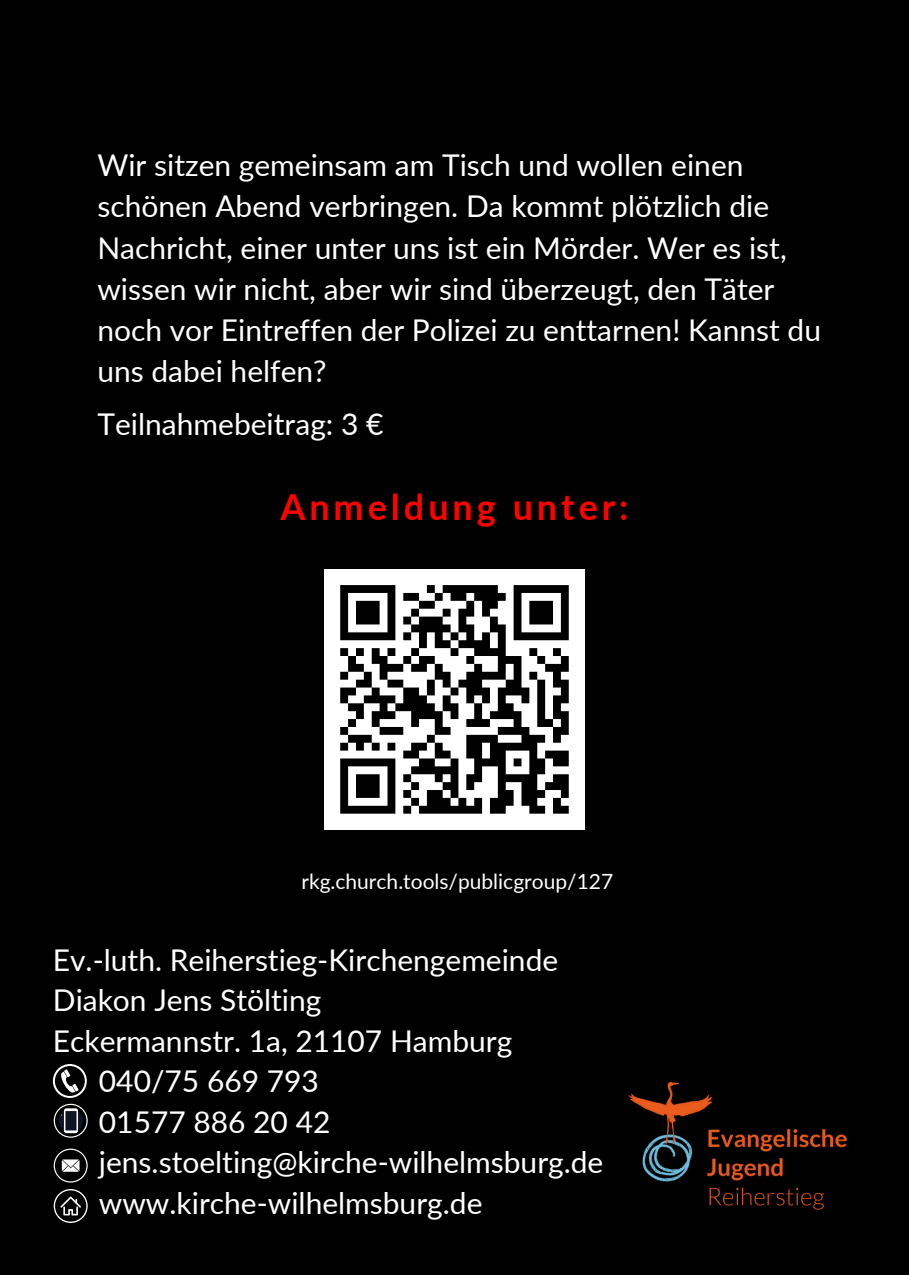
<style>
.page{position:relative;width:909px;height:1276px;background:#fff}
.page>*{position:absolute;margin:0;border:0;box-sizing:border-box;transform-origin:0 0}
.t1{font:700 36px "Lato";letter-spacing:.11em;color:#f00}
.t2{font:30px/41.1px "Lato";color:#fff}
.t3{font:21px "Lato";color:#fff}
</style>
<div class="page">
<div style="left:0;top:0;width:908px;height:1274px;background:#000"></div>
<img style="left:628px;top:1081px;width:219px;height:129px">
<div style="left:324px;top:569px;width:261px;height:260px;background:#fff"></div>
<svg style="left:340px;top:585px;width:229px;height:229px"></svg>
<svg style="left:53px;top:1064px;width:34px;height:34px"></svg>
<svg style="left:54px;top:1148px;width:33px;height:34px"></svg>
<svg style="left:54px;top:1189px;width:33px;height:34px"></svg>
<svg style="left:54px;top:1104px;width:33px;height:33px"></svg>
<p class="t2" style="left:97px;top:144px;width:725px">Wir sitzen gemeinsam am Tisch und wollen einen schönen Abend verbringen. Da kommt plötzlich die Nachricht, einer unter uns ist ein Mörder. Wer es ist, wissen wir nicht, aber wir sind überzeugt, den Täter noch vor Eintreffen der Polizei zu enttarnen! Kannst du uns dabei helfen?</p>
<p class="t2" style="left:97px;top:403px;width:288px">Teilnahmebeitrag: 3 €</p>
<h2 class="t1" style="left:280px;top:485px;width:350px">Anmeldung unter:</h2>
<p class="t3" style="left:301px;top:868px;width:313px">rkg.church.tools/publicgroup/127</p>
<h2 class="t2" style="left:53px;top:939px;width:507px">Ev.-luth. Reiherstieg-Kirchengemeinde</h2>
<h2 class="t2" style="left:53px;top:979px;width:270px">Diakon Jens Stölting</h2>
<h2 class="t2" style="left:53px;top:1019px;width:461px">Eckermannstr. 1a, 21107 Hamburg</h2>
<h2 class="t2" style="left:99px;top:1060px;width:222px">040/75 669 793</h2>
<h2 class="t2" style="left:99px;top:1100px;width:233px">01577 886 20 42</h2>
<h1 class="t2" style="left:99px;top:1141px;width:506px">jens.stoelting@kirche-wilhelmsburg.de www.kirche-wilhelmsburg.de</h1>
</div>
